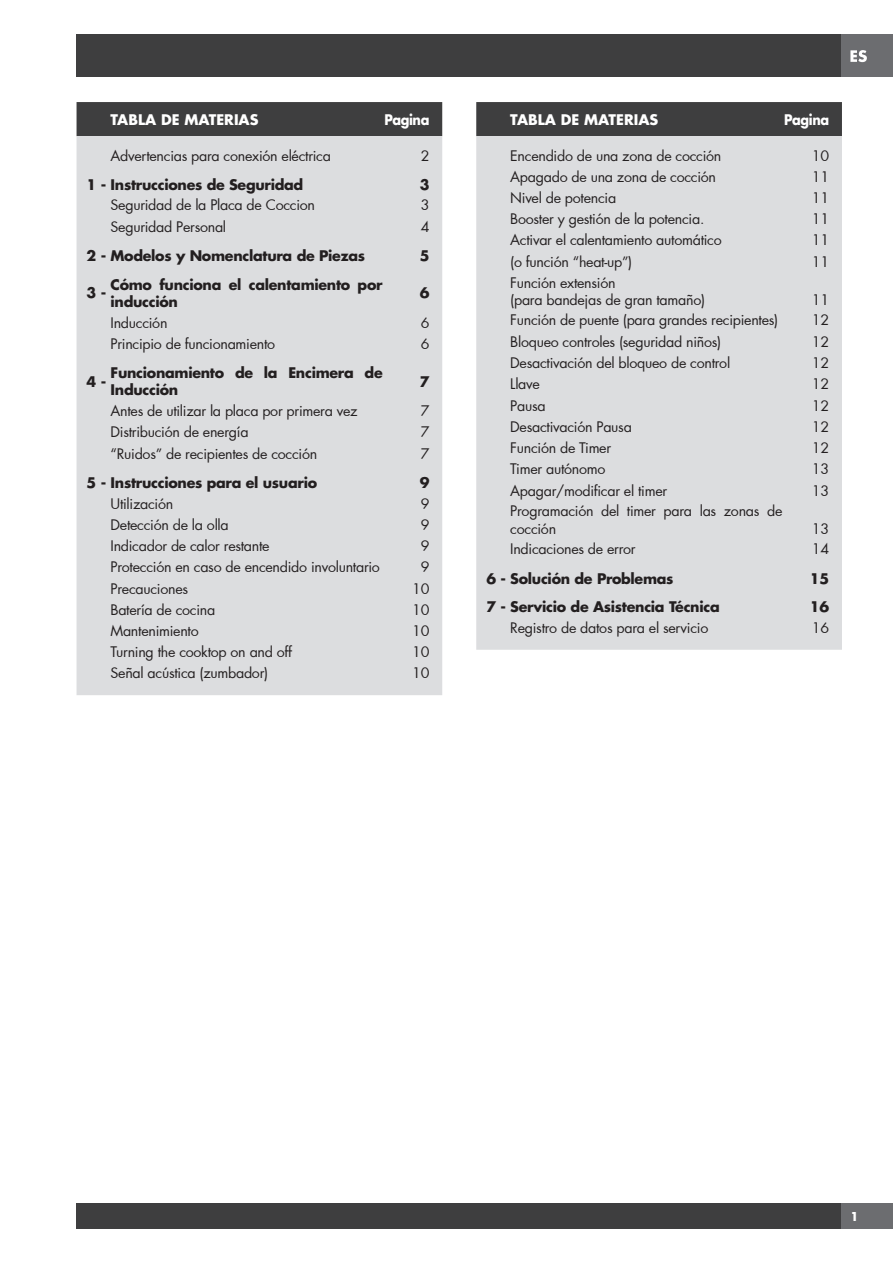
<style>
.page{position:relative;width:893px;height:1263px;background:#fff}
.page>*{position:absolute;margin:0;border:0;box-sizing:border-box;transform-origin:0 0}
.t1{font:14.25px/17.1px "Futura";letter-spacing:-.02em;color:#231f20}
.t2{font:700 14.25px/17.1px "Futura Std";letter-spacing:-.02em;color:#231f20}
.t3{font:700 14.25px "Futura Std";color:#fff}
.t4{font:700 14.25px "Futura Std";color:#fff;scale:.9 1}
.t5{font:700 13.5px "Futura PT";color:#fff}
</style>
<div class="page">
<div style="left:77px;top:34px;width:765px;height:43px;background:#3e3e3f"></div>
<div style="left:842px;top:34px;width:51px;height:43px;background:#6c6d70"></div>
<svg style="left:850px;top:50px;width:17px;height:12px"></svg>
<div style="left:77px;top:1203px;width:765px;height:26px;background:#3e3e3f"></div>
<div style="left:842px;top:1203px;width:51px;height:26px;background:#6c6d70"></div>
<div style="left:77px;top:102px;width:365px;height:34px;background:#3e3e3f"></div>
<div style="left:77px;top:136px;width:365px;height:559px;background:#dcdddf"></div>
<div style="left:476px;top:102px;width:366px;height:34px;background:#3e3e3f"></div>
<div style="left:476px;top:136px;width:366px;height:514px;background:#dcdddf"></div>
<p class="t3" style="left:111px;top:110px;width:149px">TABLA DE MATERIAS</p>
<p class="t4" style="left:384px;top:110px;width:52px">Pagina</p>
<p class="t1" style="left:111px;top:147px;width:222px">Advertencias para conexión eléctrica</p>
<p class="t1" style="left:421px;top:147px;width:10px">2</p>
<p class="t2" style="left:87px;top:175px;width:218px">1 - Instrucciones de Seguridad</p>
<p class="t2" style="left:420px;top:175px;width:11px">3</p>
<p class="t1" style="left:111px;top:196px;width:206px">Seguridad de la Placa de Coccion</p>
<p class="t1" style="left:421px;top:196px;width:10px">3</p>
<p class="t1" style="left:111px;top:218px;width:117px">Seguridad Personal</p>
<p class="t1" style="left:421px;top:218px;width:10px">4</p>
<p class="t2" style="left:87px;top:247px;width:280px">2 - Modelos y Nomenclatura de Piezas</p>
<p class="t2" style="left:420px;top:247px;width:11px">5</p>
<p class="t2" style="left:87px;top:284px;width:21px">3 -</p>
<p class="t2" style="left:111px;top:276px;width:274px">Cómo funciona el calentamiento por inducción</p>
<p class="t2" style="left:420px;top:284px;width:11px">6</p>
<p class="t1" style="left:111px;top:314px;width:59px">Inducción</p>
<p class="t1" style="left:421px;top:314px;width:10px">6</p>
<p class="t1" style="left:111px;top:335px;width:166px">Principio de funcionamiento</p>
<p class="t1" style="left:421px;top:335px;width:10px">6</p>
<p class="t2" style="left:87px;top:372px;width:21px">4 -</p>
<p class="t2" style="left:111px;top:364px;width:274px">Funcionamiento de la Encimera de<br>Inducción</p>
<p class="t2" style="left:420px;top:372px;width:11px">7</p>
<p class="t1" style="left:111px;top:402px;width:249px">Antes de utilizar la placa por primera vez</p>
<p class="t1" style="left:421px;top:402px;width:10px">7</p>
<p class="t1" style="left:111px;top:423px;width:140px">Distribución de energía</p>
<p class="t1" style="left:421px;top:423px;width:10px">7</p>
<p class="t1" style="left:111px;top:444px;width:208px">“Ruidos” de recipientes de cocción</p>
<p class="t1" style="left:421px;top:444px;width:10px">7</p>
<p class="t2" style="left:87px;top:474px;width:232px">5 - Instrucciones para el usuario</p>
<p class="t2" style="left:420px;top:474px;width:11px">9</p>
<p class="t1" style="left:111px;top:494px;width:64px">Utilización</p>
<p class="t1" style="left:421px;top:494px;width:10px">9</p>
<p class="t1" style="left:111px;top:516px;width:120px">Detección de la olla</p>
<p class="t1" style="left:421px;top:516px;width:10px">9</p>
<p class="t1" style="left:111px;top:537px;width:161px">Indicador de calor restante</p>
<p class="t1" style="left:421px;top:537px;width:10px">9</p>
<p class="t1" style="left:111px;top:558px;width:271px">Protección en caso de encendido involuntario</p>
<p class="t1" style="left:421px;top:558px;width:10px">9</p>
<p class="t1" style="left:111px;top:580px;width:79px">Precauciones</p>
<p class="t1" style="left:412px;top:580px;width:19px">10</p>
<p class="t1" style="left:111px;top:601px;width:106px">Batería de cocina</p>
<p class="t1" style="left:412px;top:601px;width:19px">10</p>
<p class="t1" style="left:111px;top:622px;width:90px">Mantenimiento</p>
<p class="t1" style="left:412px;top:622px;width:19px">10</p>
<p class="t1" style="left:111px;top:643px;width:183px">Turning the cooktop on and off</p>
<p class="t1" style="left:412px;top:643px;width:19px">10</p>
<p class="t1" style="left:111px;top:664px;width:159px">Señal acústica (zumbador)</p>
<p class="t1" style="left:412px;top:664px;width:19px">10</p>
<p class="t3" style="left:510px;top:110px;width:149px">TABLA DE MATERIAS</p>
<p class="t4" style="left:784px;top:110px;width:52px">Pagina</p>
<p class="t1" style="left:510px;top:147px;width:213px">Encendido de una zona de cocción</p>
<p class="t1" style="left:812px;top:147px;width:19px">10</p>
<p class="t1" style="left:510px;top:168px;width:207px">Apagado de una zona de cocción</p>
<p class="t1" style="left:812px;top:168px;width:19px">11</p>
<p class="t1" style="left:510px;top:189px;width:107px">Nivel de potencia</p>
<p class="t1" style="left:812px;top:189px;width:19px">11</p>
<p class="t1" style="left:510px;top:210px;width:196px">Booster y gestión de la potencia.</p>
<p class="t1" style="left:812px;top:210px;width:19px">11</p>
<p class="t1" style="left:510px;top:231px;width:213px">Activar el calentamiento automático</p>
<p class="t1" style="left:812px;top:231px;width:19px">11</p>
<p class="t1" style="left:510px;top:253px;width:124px">(o función “heat-up”)</p>
<p class="t1" style="left:812px;top:253px;width:19px">11</p>
<p class="t1" style="left:510px;top:273px;width:196px">Función extensión<br>(para bandejas de gran tamaño)</p>
<p class="t1" style="left:812px;top:291px;width:19px">11</p>
<p class="t1" style="left:510px;top:311px;width:270px">Función de puente (para grandes recipientes)</p>
<p class="t1" style="left:812px;top:311px;width:19px">12</p>
<p class="t1" style="left:510px;top:333px;width:213px">Bloqueo controles (seguridad niños)</p>
<p class="t1" style="left:812px;top:333px;width:19px">12</p>
<p class="t1" style="left:510px;top:354px;width:221px">Desactivación del bloqueo de control</p>
<p class="t1" style="left:812px;top:354px;width:19px">12</p>
<p class="t1" style="left:510px;top:375px;width:31px">Llave</p>
<p class="t1" style="left:812px;top:375px;width:19px">12</p>
<p class="t1" style="left:510px;top:396px;width:37px">Pausa</p>
<p class="t1" style="left:812px;top:396px;width:19px">12</p>
<p class="t1" style="left:510px;top:418px;width:123px">Desactivación Pausa</p>
<p class="t1" style="left:812px;top:418px;width:19px">12</p>
<p class="t1" style="left:510px;top:439px;width:102px">Función de Timer</p>
<p class="t1" style="left:812px;top:439px;width:19px">12</p>
<p class="t1" style="left:510px;top:460px;width:97px">Timer autónomo</p>
<p class="t1" style="left:812px;top:460px;width:19px">13</p>
<p class="t1" style="left:510px;top:482px;width:158px">Apagar/modificar el timer</p>
<p class="t1" style="left:812px;top:482px;width:19px">13</p>
<p class="t1" style="left:510px;top:502px;width:274px">Programación del timer para las zonas de cocción</p>
<p class="t1" style="left:812px;top:519px;width:19px">13</p>
<p class="t1" style="left:510px;top:540px;width:127px">Indicaciones de error</p>
<p class="t1" style="left:812px;top:540px;width:19px">14</p>
<p class="t2" style="left:486px;top:569px;width:189px">6 - Solución de Problemas</p>
<p class="t2" style="left:810px;top:569px;width:21px">15</p>
<p class="t2" style="left:486px;top:598px;width:235px">7 - Servicio de Asistencia Técnica</p>
<p class="t2" style="left:810px;top:598px;width:21px">16</p>
<p class="t1" style="left:510px;top:619px;width:200px">Registro de datos para el servicio</p>
<p class="t1" style="left:812px;top:619px;width:19px">16</p>
<p class="t5" style="left:850px;top:1208px;width:10px">1</p>
</div>
